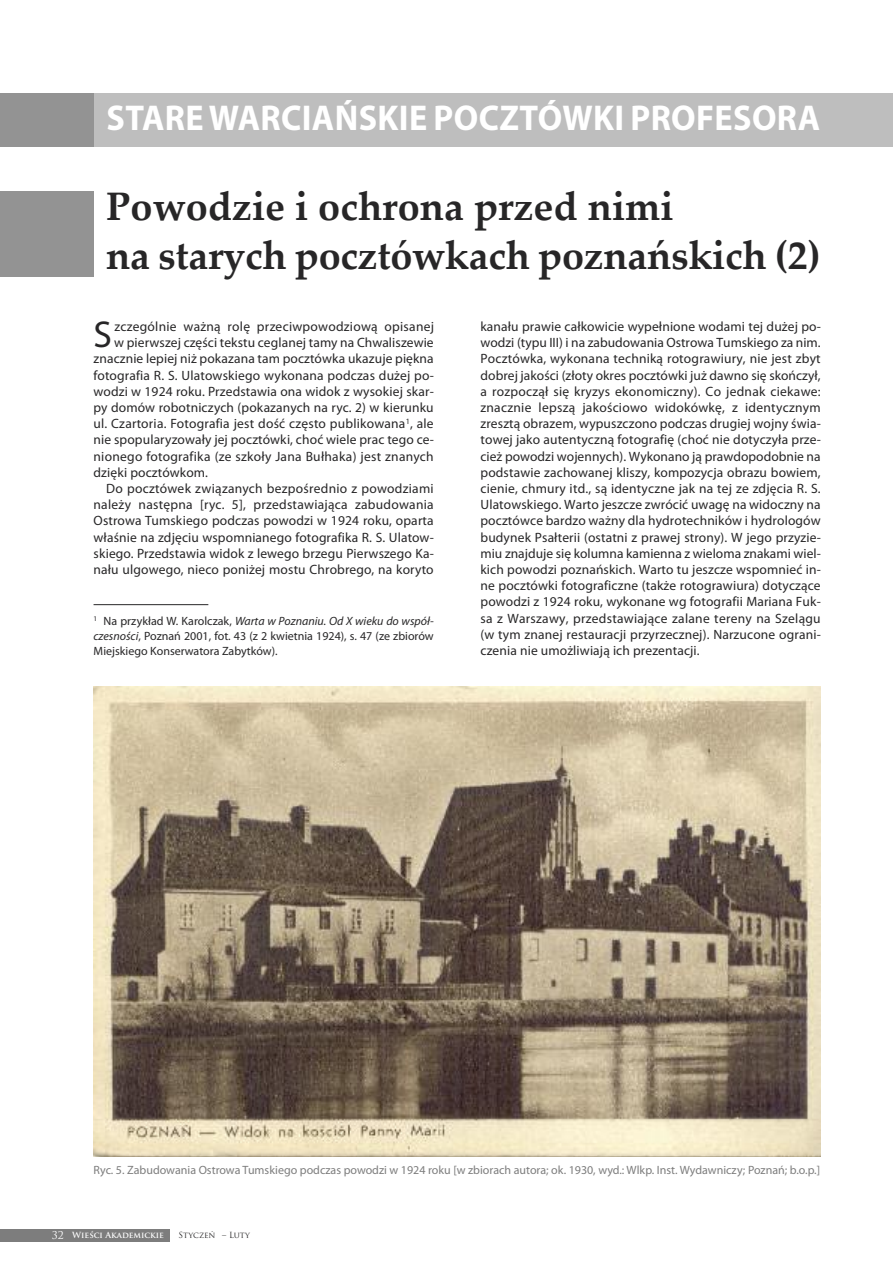
<style>
.page{position:relative;width:893px;height:1263px;background:#fff}
.page>*{position:absolute;margin:0;border:0;box-sizing:border-box;transform-origin:0 0}
.t1{font:700 39.75px/48.4px "Palatino Linotype";letter-spacing:-.01em;color:#272627}
.t2{font:37.5px "Myriad Pro";color:#272627}
.t3{font:700 36px "Myriad Pro";letter-spacing:.01em;color:#fff;scale:.95 1}
.t4{font:13.5px/16.2px "Myriad Pro";letter-spacing:.01em;color:#272627;text-align:justify}
.t5{font:12px/15px "Myriad Pro";color:#272627;text-align:justify}
.t6{font:12px "Myriad Pro";color:#7d7d7d}
.t7{font:700 8.25px "Trajan Pro";color:#fff}
.t8{font:8.25px "Trajan Pro";color:#272627}
.s1{font-style:italic}
.s2{font-weight:400;font-size:10.5px}
</style>
<div class="page">
<div style="left:0;top:1229px;width:170px;height:13px;background:#7d7d7d"></div>
<img style="left:94px;top:686px;width:727px;height:471px">
<div style="left:94px;top:94px;width:799px;height:53px;background:#bebebe"></div>
<div style="left:0;top:94px;width:94px;height:53px;background:#939393"></div>
<div style="left:0;top:191px;width:94px;height:85px;background:#939393"></div>
<hr style="left:94px;top:604px;width:114px;height:1px;background:#272627">
<h3 class="t3" style="left:107px;top:105px;width:753px">STAREWARCIAŃSKIE POCZTÓWKI PROFESORA</h3>
<h1 class="t1" style="left:106px;top:187px;width:716px">Powodzie i ochrona przed nimi<br>na starych pocztówkach poznańskich (2)</h1>
<h2 class="t2" style="left:94px;top:321px;width:20px">S</h2>
<p class="t4" style="left:115px;top:319px;width:321px">zczególnie ważną rolę przeciwpowodziową opisanej</p>
<p class="t4" style="left:114px;top:336px;width:321px">w pierwszej części tekstu ceglanej tamy na Chwaliszewie</p>
<p class="t4" style="left:94px;top:352px;width:342px">znacznie lepiej niż pokazana tam pocztówka ukazuje piękna</p>
<p class="t4" style="left:94px;top:368px;width:342px">fotografia R. S. Ulatowskiego wykonana podczas dużej po-</p>
<p class="t4" style="left:94px;top:384px;width:342px">wodzi w 1924 roku. Przedstawia ona widok z wysokiej skar-</p>
<p class="t4" style="left:94px;top:400px;width:342px">py domów robotniczych (pokazanych na ryc. 2) w kierunku</p>
<p class="t4" style="left:94px;top:417px;width:342px">ul. Czartoria. Fotografia jest dość często publikowana<sup>1</sup>, ale</p>
<p class="t4" style="left:94px;top:433px;width:342px">nie spopularyzowały jej pocztówki, choć wiele prac tego ce-</p>
<p class="t4" style="left:94px;top:449px;width:342px">nionego fotografika (ze szkoły Jana Bułhaka) jest znanych</p>
<p class="t4" style="left:94px;top:465px;width:116px">dzięki pocztówkom.</p>
<p class="t4" style="left:106px;top:481px;width:329px">Do pocztówek związanych bezpośrednio z powodziami</p>
<p class="t4" style="left:94px;top:498px;width:342px">należy następna [ryc. 5], przedstawiająca zabudowania</p>
<p class="t4" style="left:94px;top:514px;width:342px">Ostrowa Tumskiego podczas powodzi w 1924 roku, oparta</p>
<p class="t4" style="left:94px;top:530px;width:342px">właśnie na zdjęciu wspomnianego fotografika R. S. Ulatow-</p>
<p class="t4" style="left:94px;top:546px;width:342px">skiego. Przedstawia widok z lewego brzegu Pierwszego Ka-</p>
<p class="t4" style="left:94px;top:562px;width:342px">nału ulgowego, nieco poniżej mostu Chrobrego, na koryto</p>
<p class="t5" style="left:94px;top:614px;width:342px"><sup>1</sup> Na przykład W. Karolczak, <span class="s1">Warta w Poznaniu. Od X wieku do współ&shy;czesności</span>, Poznań 2001, fot. 43 (z 2 kwietnia 1924), s. 47 (ze zbiorów Miejskiego Konserwatora Zabytków).</p>
<p class="t4" style="left:480px;top:319px;width:342px">kanału prawie całkowicie wypełnione wodami tej dużej po&shy;wodzi (typu III) i na zabudowania Ostrowa Tumskiego za nim.<br>Pocztówka, wykonana techniką rotograwiury, nie jest zbyt dobrej jakości (złoty okres pocztówki już dawno się skończył, a rozpoczął się kryzys ekonomiczny). Co jednak ciekawe: znacznie lepszą jakościowo widokówkę, z identycznym zresztą obrazem, wypuszczono podczas drugiej wojny świa&shy;towej jako autentyczną fotografię (choć nie dotyczyła prze&shy;cież powodzi wojennych). Wykonano ją prawdopodobnie na podstawie zachowanej kliszy, kompozycja obrazu bowiem, cienie, chmury itd., są identyczne jak na tej ze zdjęcia R. S.<br>Ulatowskiego. Warto jeszcze zwrócić uwagę na widoczny na pocztówce bardzo ważny dla hydrotechników i hydrologów budynek Psałterii (ostatni z prawej strony). W jego przyzie&shy;miu znajduje się kolumna kamienna z wieloma znakami wiel&shy;kich powodzi poznańskich. Warto tu jeszcze wspomnieć in&shy;ne pocztówki fotograficzne (także rotograwiura) dotyczące powodzi z 1924 roku, wykonane wg fotografii Mariana Fuk&shy;sa z Warszawy, przedstawiające zalane tereny na Szelągu (w tym znanej restauracji przyrzecznej). Narzucone ograni&shy;czenia nie umożliwiają ich prezentacji.</p>
<p class="t6" style="left:94px;top:1166px;width:728px">Ryc. 5. Zabudowania Ostrowa Tumskiego podczas powodzi w 1924 roku [w zbiorach autora; ok. 1930, wyd.: Wlkp. Inst. Wydawniczy; Poznań; b.o.p.]</p>
<p class="t7" style="left:52px;top:1231px;width:114px"><span class="s2">32</span> Wieści Akademickie</p>
<p class="t8" style="left:179px;top:1231px;width:73px">Styczeń – Luty</p>
</div>
